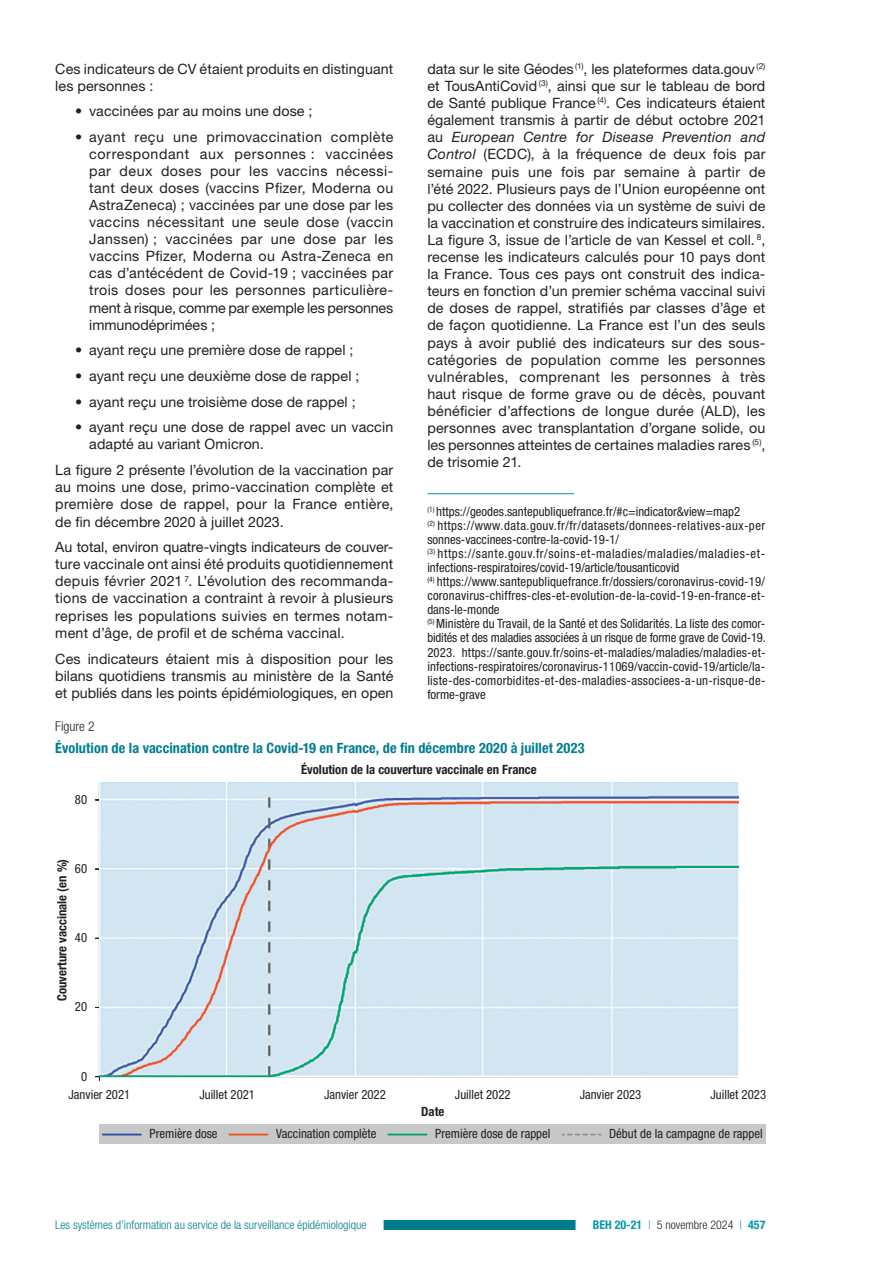
<style>
.page{position:relative;width:893px;height:1263px;background:#fff}
.page>*{position:absolute;margin:0;border:0;box-sizing:border-box;transform-origin:0 0}
.t1{font:14.25px/17.1px "Helvetica Neue LT Std";letter-spacing:.005em;color:#231f20;text-align:justify}
.t2{font:700 condensed 14.25px "Helvetica Neue LT Std";letter-spacing:.01em;color:#007c8f}
.t3{font:300 condensed 13.5px "Helvetica Neue LT Std";color:#231f20}
.t4{font:condensed 12.75px/14.1px "Helvetica Neue LT Std";color:#231f20}
.t5{font:700 condensed 12.75px "Helvetica Neue LT Std";color:#231f20}
.t6{font:300 condensed 12px "Helvetica Neue LT Std";color:#007c8f}
.t7{font:300 condensed 12px "Helvetica Neue LT Std";color:#231f20}
.s1{font-style:italic}
.s2{font-weight:700;color:#0098af}
.s3{color:#0098af}
</style>
<div class="page">
<div style="left:55px;top:1220px;width:596px;height:10px;background:#007c8f"></div>
<div style="left:38px;top:1218px;width:346px;height:13px;background:#fff"></div>
<div style="left:575px;top:1219px;width:208px;height:12px;background:#fff"></div>
<hr style="left:427px;top:493px;width:147px;height:1px;background:#0098af">
<svg style="left:95px;top:1076px;width:5px;height:5px"></svg>
<hr style="left:99px;top:1076px;width:639px;height:1px;background:#231f20">
<hr style="left:738px;top:783px;width:1px;height:294px;background:#231f20">
<img style="left:99px;top:782px;width:639px;height:294px">
<div style="left:99px;top:1125px;width:667px;height:19px;background:#c7c8ca"></div>
<svg style="left:562px;top:1133px;width:39px;height:2px"></svg>
<hr style="left:388px;top:1133px;width:39px;height:2px;background:#00a660">
<hr style="left:229px;top:1133px;width:39px;height:2px;background:#f05022">
<hr style="left:103px;top:1133px;width:38px;height:2px;background:#2f4ea1">
<p class="t1" style="left:55px;top:60px;width:340px">Ces indicateurs de CV étaient produits en distinguant les personnes :</p>
<p class="t1" style="left:75px;top:103px;width:239px">• vaccinées par au moins une dose ;</p>
<p class="t1" style="left:89px;top:128px;width:306px;text-indent:-14px">• ayant reçu une primovaccination complète correspondant aux personnes : vaccinées par deux doses pour les vaccins nécessi&shy;tant deux doses (vaccins Pfizer, Moderna ou AstraZeneca) ; vaccinées par une dose par les vaccins nécessitant une seule dose (vaccin Janssen) ; vaccinées par une dose par les vaccins Pfizer, Moderna ou Astra-Zeneca en cas d’antécédent de Covid-19 ; vaccinées par trois doses pour les personnes particulière&shy;ment à risque, comme par exemple les personnes immunodéprimées ;</p>
<p class="t1" style="left:75px;top:341px;width:280px">• ayant reçu une première dose de rappel ;</p>
<p class="t1" style="left:75px;top:367px;width:286px">• ayant reçu une deuxième dose de rappel ;</p>
<p class="t1" style="left:75px;top:393px;width:282px">• ayant reçu une troisième dose de rappel ;</p>
<p class="t1" style="left:89px;top:418px;width:305px;text-indent:-14px">• ayant reçu une dose de rappel avec un vaccin adapté au variant Omicron.</p>
<p class="t1" style="left:55px;top:461px;width:340px">La figure 2 présente l’évolution de la vaccination par au moins une dose, primo-vaccination complète et première dose de rappel, pour la France entière, de fin décembre 2020 à juillet 2023.</p>
<p class="t1" style="left:55px;top:538px;width:340px">Au total, environ quatre-vingts indicateurs de couver&shy;ture vaccinale ont ainsi été produits quotidiennement depuis février 2021 <sup>7</sup>. L’évolution des recommanda&shy;tions de vaccination a contraint à revoir à plusieurs reprises les populations suivies en termes notam&shy;ment d’âge, de profil et de schéma vaccinal.</p>
<p class="t1" style="left:55px;top:650px;width:340px">Ces indicateurs étaient mis à disposition pour les bilans quotidiens transmis au ministère de la Santé et publiés dans les points épidémiologiques, en open</p>
<p class="t1" style="left:427px;top:60px;width:340px">data sur le site Géodes <sup>(1)</sup>, les plateformes data.gouv <sup>(2) </sup>et TousAntiCovid <sup>(3)</sup>, ainsi que sur le tableau de bord de Santé publique France <sup>(4)</sup>. Ces indicateurs étaient également transmis à partir de début octobre 2021 au <span class="s1">European Centre for Disease Prevention and Control</span> (ECDC), à la fréquence de deux fois par semaine puis une fois par semaine à partir de l’été 2022. Plusieurs pays de l’Union européenne ont pu collecter des données via un système de suivi de la vaccination et construire des indicateurs similaires.<br>La figure 3, issue de l’article de van Kessel et coll. <sup>8</sup>, recense les indicateurs calculés pour 10 pays dont la France. Tous ces pays ont construit des indica&shy;teurs en fonction d’un premier schéma vaccinal suivi de doses de rappel, stratifiés par classes d’âge et de façon quotidienne. La France est l’un des seuls pays à avoir publié des indicateurs sur des sous&shy;catégories de population comme les personnes vulnérables, comprenant les personnes à très haut risque de forme grave ou de décès, pouvant bénéficier d’affections de longue durée (ALD), les personnes avec transplantation d’organe solide, ou les personnes atteintes de certaines maladies rares <sup>(5)</sup>, de trisomie 21.</p>
<p class="t4" style="left:427px;top:505px;width:340px"><sup>(1)</sup> https://geodes.santepubliquefrance.fr/#c=indicator&amp;view=map2<br><sup>(2)</sup> https://www.data.gouv.fr/fr/datasets/donnees-relatives-aux-per sonnes-vaccinees-contre-la-covid-19-1/<br><sup>(3)</sup> https://sante.gouv.fr/soins-et-maladies/maladies/maladies-et&shy;infections-respiratoires/covid-19/article/tousanticovid<br><sup>(4)</sup> https://www.santepubliquefrance.fr/dossiers/coronavirus-covid-19/ coronavirus-chiffres-cles-et-evolution-de-la-covid-19-en-france-et&shy;dans-le-monde<br><sup>(5)</sup> Ministère du Travail, de la Santé et des Solidarités. La liste des comor&shy;bidités et des maladies associées à un risque de forme grave de Covid-19.<br>2023. https://sante.gouv.fr/soins-et-maladies/maladies/maladies-et&shy;infections-respiratoires/coronavirus-11069/vaccin-covid-19/article/la&shy;liste-des-comorbidites-et-des-maladies-associees-a-un-risque-de&shy;forme-grave</p>
<p class="t3" style="left:55px;top:719px;width:41px">Figure 2</p>
<p class="t2" style="left:55px;top:739px;width:531px">Évolution de la vaccination contre la Covid-19 en France, de fin décembre 2020 à juillet 2023</p>
<p class="t4" style="left:75px;top:792px;width:14px">80</p>
<p class="t5" style="left:54px;top:1001px;width:144px;rotate:-90deg">Couverture vaccinale (en %)</p>
<p class="t4" style="left:75px;top:861px;width:14px">60</p>
<p class="t4" style="left:75px;top:930px;width:14px">40</p>
<p class="t4" style="left:75px;top:1000px;width:14px">20</p>
<p class="t4" style="left:81px;top:1069px;width:8px">0</p>
<p class="t5" style="left:301px;top:762px;width:237px">Évolution de la couverture vaccinale en France</p>
<p class="t4" style="left:69px;top:1087px;width:63px">Janvier 2021</p>
<p class="t4" style="left:199px;top:1087px;width:57px">Juillet 2021</p>
<p class="t4" style="left:324px;top:1087px;width:63px">Janvier 2022</p>
<p class="t5" style="left:421px;top:1104px;width:25px">Date</p>
<p class="t4" style="left:455px;top:1087px;width:57px">Juillet 2022</p>
<p class="t4" style="left:580px;top:1087px;width:63px">Janvier 2023</p>
<p class="t4" style="left:710px;top:1087px;width:57px">Juillet 2023</p>
<p class="t4" style="left:150px;top:1127px;width:69px">Première dose</p>
<p class="t4" style="left:276px;top:1127px;width:102px">Vaccination complète</p>
<p class="t4" style="left:435px;top:1127px;width:117px">Première dose de rappel</p>
<p class="t4" style="left:609px;top:1127px;width:155px">Début de la campagne de rappel</p>
<p class="t6" style="left:55px;top:1218px;width:313px">Les systèmes d’information au service de la surveillance épidémiologique</p>
<p class="t7" style="left:593px;top:1218px;width:174px"><span class="s2">BEH 20-21</span> <span class="s3">|</span> 5 novembre 2024 <span class="s3">|</span> <span class="s2">457</span></p>
</div>
